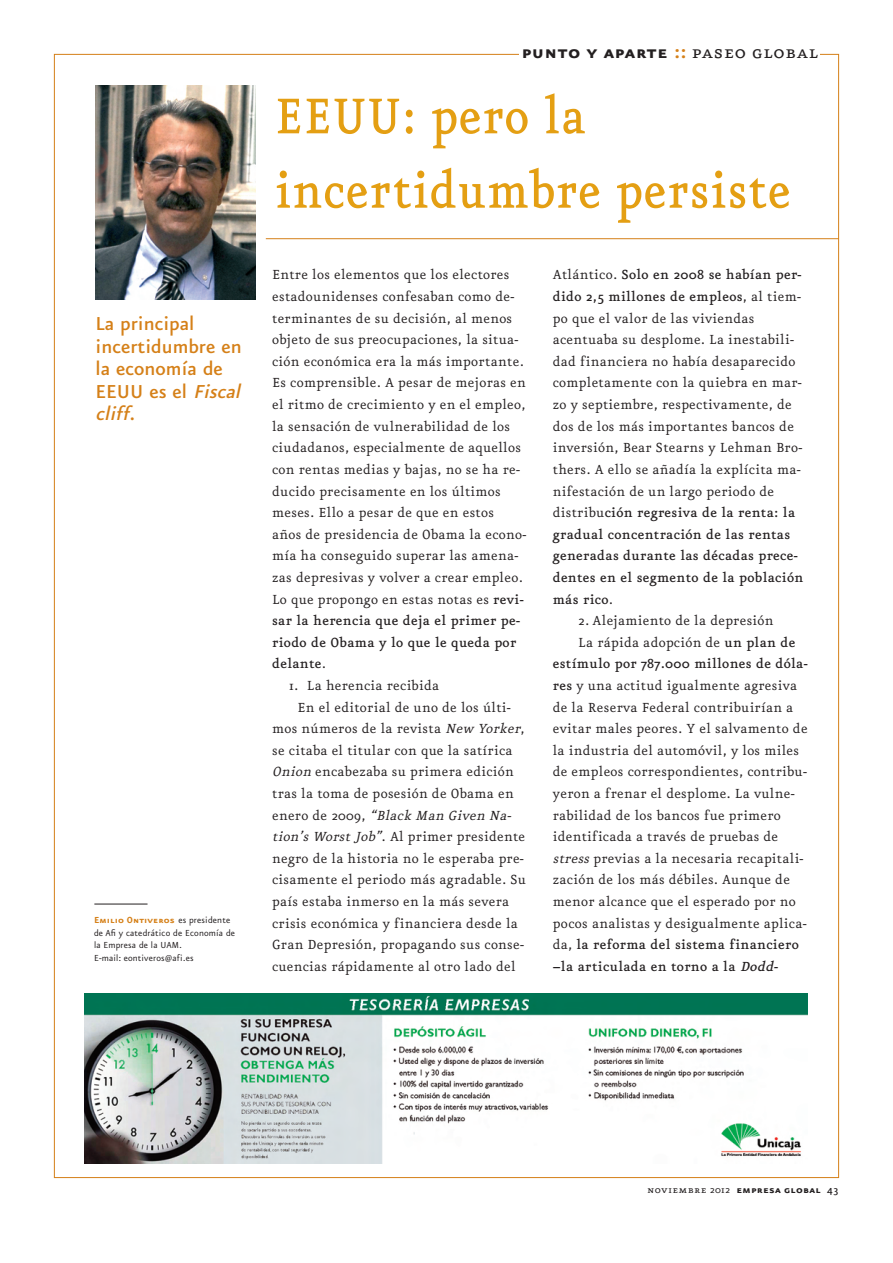
<style>
.page{position:relative;width:893px;height:1263px;background:#fff}
.page>*{position:absolute;margin:0;border:0;box-sizing:border-box;transform-origin:0 0}
.t1{font:500 60px/74.4px "Eureka";letter-spacing:.015em;color:#e49f13;scale:.9 1}
.t2{font:500 22.5px/22.5px "Eureka Sans";color:#d58018}
.t3{font:21.9px "Eureka Sans Bold Caps";letter-spacing:.025em;color:#231f20}
.t4{font:15.75px/21.6px "Eureka";letter-spacing:.02em;color:#231f20}
.t5{font:500 15.75px "Eureka";letter-spacing:.02em;color:#231f20}
.t6{font:italic 15.75px "Eureka";color:#231f20}
.t7{font:12px "Eureka Sans Bold Caps";letter-spacing:.025em;color:#231f20}
.t8{font:10.5px/12.8px "Eureka Sans";letter-spacing:.015em;color:#231f20}
.t9{font:10.5px "Eureka Sans Bold Caps";letter-spacing:.015em;color:#d58018}
.s1{font-style:italic}
.s2{font-family:"Eureka Sans";color:#231f20}
.s3{color:#d58018}
.s4{font-family:"Eureka Small Caps"}
.s5{font-weight:500}
.s6{font-style:normal}
.s7{font-weight:400}
.s8{font-family:"Eureka"}
.s9{font-family:"Eureka";font-weight:500}
</style>
<div class="page">
<hr style="left:266px;top:238px;width:573px;height:1px;background:#d58018">
<img style="left:96px;top:85px;width:160px;height:215px">
<hr style="left:94px;top:904px;width:54px;height:1px;background:#231f20">
<img style="left:85px;top:993px;width:723px;height:170px">
<h2 class="t2" style="left:96px;top:311px;width:150px">La principal incertidumbre en la economía de<br>EEUU es el <span class="s1">Fiscal cliff</span>.</h2>
<p class="t9" style="left:94px;top:915px;width:138px">Emilio Ontiveros <span class="s2">es presidente</span></p>
<p class="t8" style="left:94px;top:927px;width:143px">de Afi y catedrático de Economía de la Empresa de la UAM.<br>E-mail: eontiveros@afi.es</p>
<h3 class="t3" style="left:521px;top:41px;width:298px">punto y aparte <span class="s3">::</span> <span class="s4">paseo global</span></h3>
<h1 class="t1" style="left:275px;top:81px;width:575px">EEUU: pero la incertidumbre persiste</h1>
<p class="t4" style="left:272px;top:265px;width:256px">Entre los elementos que los electores estadounidenses confesaban como de&shy;terminantes de su decisión, al menos objeto de sus preocupaciones, la situa&shy;ción económica era la más importante.<br>Es comprensible. A pesar de mejoras en el ritmo de crecimiento y en el empleo, la sensación de vulnerabilidad de los ciudadanos, especialmente de aquellos con rentas medias y bajas, no se ha re&shy;ducido precisamente en los últimos meses. Ello a pesar de que en estos años de presidencia de Obama la econo&shy;mía ha conseguido superar las amena&shy;zas depresivas y volver a crear empleo.<br>Lo que propongo en estas notas es <span class="s5">revi&shy;sar la herencia que deja el primer pe&shy;riodo de Obama y lo que le queda por delante</span>.</p>
<p class="t4" style="left:289px;top:675px;width:151px">1. La herencia recibida</p>
<p class="t4" style="left:298px;top:697px;width:215px">En el editorial de uno de los últi-</p>
<p class="t4" style="left:272px;top:718px;width:254px">mos números de la revista <span class="s1">NewYorker</span>,</p>
<p class="t4" style="left:272px;top:740px;width:242px">se citaba el titular con que la satírica</p>
<p class="t4" style="left:272px;top:762px;width:243px"><span class="s1">Onion</span>encabezaba su primera edición</p>
<p class="t4" style="left:272px;top:783px;width:243px">tras la toma de posesión de Obama en</p>
<p class="t6" style="left:272px;top:807px;width:243px"><span class="s6">enero de 2009,</span> “Black ManGivenNa-</p>
<p class="t4" style="left:272px;top:826px;width:255px"><span class="s1">tion’sWorstJob”</span>. Al primer presidente</p>
<p class="t4" style="left:272px;top:848px;width:253px">negro de la historia no le esperaba pre-</p>
<p class="t4" style="left:272px;top:870px;width:255px">cisamente el periodo más agradable. Su</p>
<p class="t4" style="left:272px;top:891px;width:239px">país estaba inmerso en la más severa</p>
<p class="t4" style="left:272px;top:913px;width:247px">crisis económica y financiera desde la</p>
<p class="t4" style="left:272px;top:934px;width:253px">Gran Depresión, propagando sus conse-</p>
<p class="t4" style="left:272px;top:956px;width:245px">cuencias rápidamente al otro lado del</p>
<p class="t4" style="left:553px;top:265px;width:252px">Atlántico. <span class="s5">Solo en 2008 se habían per&shy;dido 2,5 millones de empleos</span>, al tiem&shy;po que el valor de las viviendas acentuaba su desplome. La inestabili&shy;dad financiera no había desaparecido completamente con la quiebra en mar&shy;zo y septiembre, respectivamente, de dos de los más importantes bancos de inversión, Bear Stearns y Lehman Bro&shy;thers. A ello se añadía la explícita ma&shy;nifestación de un largo periodo de distribu<span class="s5">ción regresiva de la renta: la gradual concentración de las rentas generadas durante las décadas prece&shy;dentes en el segmento de la población más rico</span>.</p>
<p class="t4" style="left:578px;top:610px;width:197px">2. Alejamiento de la depresión</p>
<p class="t4" style="left:578px;top:632px;width:219px">La rápida adopción de <span class="s5">un plan de</span></p>
<p class="t5" style="left:553px;top:656px;width:256px">estímulo por 787.000 millones de dóla-</p>
<p class="t4" style="left:553px;top:675px;width:246px"><span class="s5">res</span> y una actitud igualmente agresiva</p>
<p class="t4" style="left:553px;top:697px;width:242px">de la Reserva Federal contribuirían a</p>
<p class="t4" style="left:553px;top:718px;width:256px">evitar males peores. Y el salvamento de</p>
<p class="t4" style="left:553px;top:740px;width:248px">la industria del automóvil, y los miles</p>
<p class="t4" style="left:553px;top:762px;width:256px">de empleos correspondientes, contribu-</p>
<p class="t4" style="left:553px;top:783px;width:243px">yeron a frenar el desplome. La vulne-</p>
<p class="t4" style="left:553px;top:805px;width:230px">rabilidad de los bancos fue primero</p>
<p class="t4" style="left:553px;top:826px;width:227px">identificada a través de pruebas de</p>
<p class="t4" style="left:553px;top:848px;width:252px"><span class="s1">stress</span>previas a la necesaria recapitali-</p>
<p class="t4" style="left:553px;top:870px;width:239px">zación de los más débiles. Aunque de</p>
<p class="t4" style="left:553px;top:891px;width:244px">menor alcance que el esperado por no</p>
<p class="t4" style="left:553px;top:913px;width:255px">pocos analistas y desigualmente aplica-</p>
<p class="t5" style="left:553px;top:937px;width:247px"><span class="s7">da,</span> la reforma del sistema financiero</p>
<p class="t5" style="left:553px;top:959px;width:229px">–la articulada en torno a la <span class="s1">Dodd-</span></p>
<p class="t7" style="left:647px;top:1184px;width:193px"><span class="s4">noviembre</span> <span class="s8">2012</span> empresa global <span class="s9">43</span></p>
</div>
